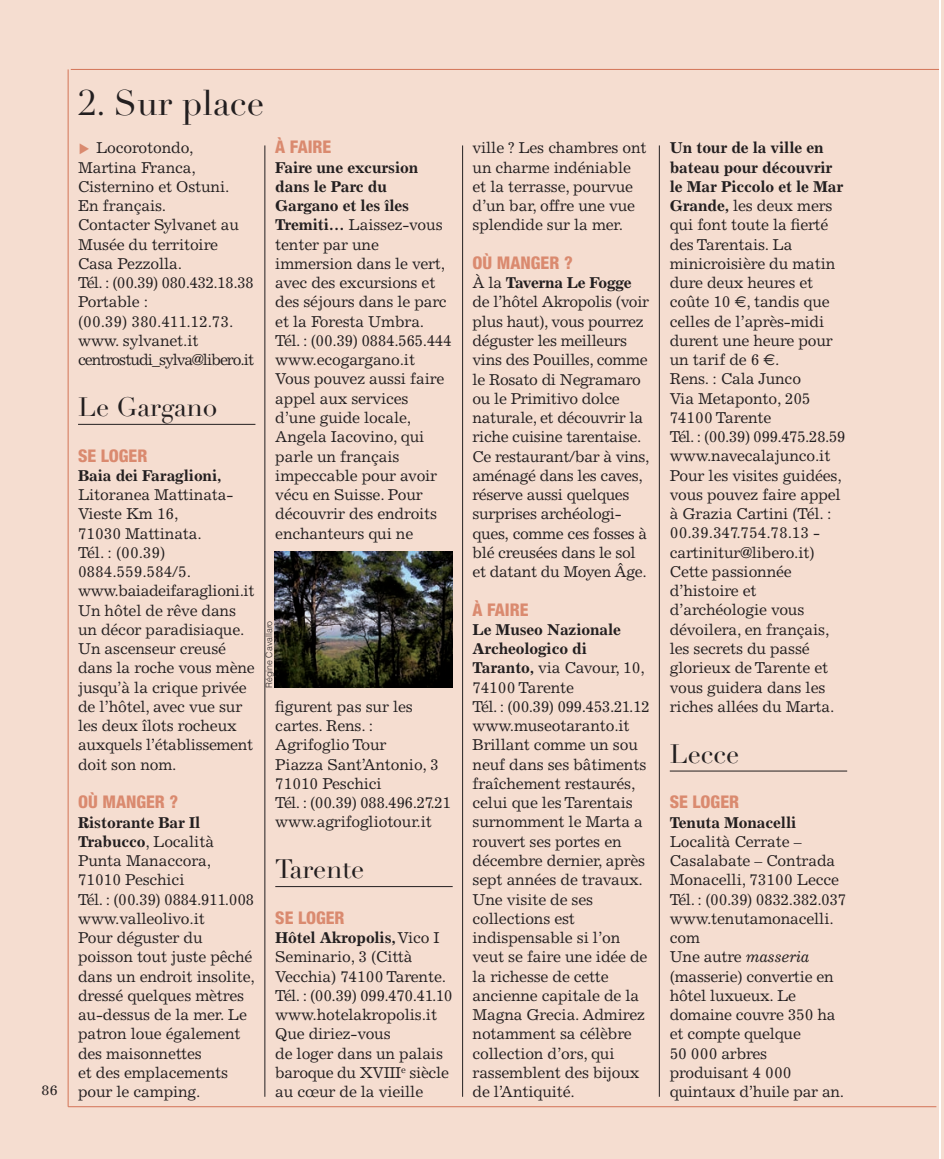
<style>
.page{position:relative;width:944px;height:1159px;background:#fff}
.page>*{position:absolute;margin:0;border:0;box-sizing:border-box;transform-origin:0 0}
.t1{font:35px "Didot";color:#231f20}
.t2{font:26.25px "Didot";color:#231f20}
.t3{font:800 condensed 17.5px "Helvetica Neue LT Std";color:#da8a6f}
.t4{font:15.75px/19.2px "Excelsior LT Std";letter-spacing:-.01em;color:#231f20}
.t5{font:14px "Excelsior LT Std";color:#231f20;scale:1.1 1}
.t6{font:300 8.75px "Helvetica LT Std";color:#231f20}
.s1{font-weight:700}
.s2{font-family:"Euro Sans Std"}
.s3{font-style:italic}
</style>
<div class="page">
<div style="left:0;top:0;width:944px;height:1158px;background:#f5ddd0"></div>
<svg style="left:80px;top:144px;width:9px;height:10px"></svg>
<p class="t5" style="left:41px;top:1084px;width:17px">86</p>
<p class="t1" style="left:78px;top:82px;width:188px">2. Sur place</p>
<p class="t4" style="left:78px;top:140px;width:178px;text-indent:18px">Locorotondo,<br>Martina Franca,<br>Cisternino et Ostuni.<br>En français.<br>Contacter Sylvanet au<br>Musée du territoire<br>Casa Pezzolla.<br>Tél. : (00.39) 080.432.18.38<br>Portable :<br>(00.39) 380.411.12.73. www. sylvanet.it centrostudi_sylva@libero.it</p>
<p class="t2" style="left:78px;top:391px;width:141px">Le Gargano</p>
<p class="t3" style="left:78px;top:445px;width:71px">SE LOGER</p>
<p class="t4" style="left:78px;top:467px;width:178px"><span class="s1">Baia dei Faraglioni,<br></span>Litoranea Mattinata-<br>Vieste Km 16,<br>71030 Mattinata.<br>Tél. : (00.39)<br>0884.559.584/5. www.baiadeifaraglioni.it<br>Un hôtel de rêve dans un décor paradisiaque.<br>Un ascenseur creusé dans la roche vous mène jusqu’à la crique privée de l’hôtel, avec vue sur les deux îlots rocheux auxquels l’établissement doit son nom.</p>
<p class="t3" style="left:78px;top:792px;width:102px">OÙ MANGER ?</p>
<p class="t4" style="left:78px;top:814px;width:178px"><span class="s1">Ristorante Bar Il<br>Trabucco</span>, Località<br>Punta Manaccora,<br>71010 Peschici<br>Tél. : (00.39) 0884.911.008 www.valleolivo.it<br>Pour déguster du poisson tout juste pêché dans un endroit insolite, dressé quelques mètres au-dessus de la mer. Le patron loue également des maisonnettes<br>et des emplacements pour le camping.</p>
<p class="t3" style="left:275px;top:137px;width:58px">À FAIRE</p>
<p class="t4" style="left:275px;top:159px;width:178px"><span class="s1">Faire une excursion dans le Parc du<br>Gargano et les îles<br>Tremiti…</span> Laissez-vous tenter par une immersion dans le vert, avec des excursions et des séjours dans le parc et la Foresta Umbra.<br>Tél. : (00.39) 0884.565.444 www.ecogargano.it<br>Vous pouvez aussi faire appel aux services d’une guide locale,<br>Angela Iacovino, qui parle un français impeccable pour avoir vécu en Suisse. Pour découvrir des endroits enchanteurs qui ne</p>
<p class="t6" style="left:266px;top:687px;width:68px;rotate:-90deg">Régine Cavallaro</p>
<p class="t4" style="left:275px;top:698px;width:177px">figurent pas sur les cartes. Rens. :<br>Agrifoglio Tour<br>Piazza Sant’Antonio, 3<br>71010 Peschici<br>Tél. : (00.39) 088.496.27.21 www.agrifogliotour.it</p>
<p class="t2" style="left:275px;top:853px;width:91px">Tarente</p>
<p class="t3" style="left:275px;top:907px;width:71px">SE LOGER</p>
<p class="t4" style="left:275px;top:929px;width:179px"><span class="s1">Hôtel Akropolis,</span>Vico I<br>Seminario, 3 (Città<br>Vecchia) 74100 Tarente.<br>Tél. : (00.39) 099.470.41.10 www.hotelakropolis.it<br>Que diriez-vous<br>de loger dans un palais baroque du XVIII<sup>e</sup> siècle au cœur de la vieille</p>
<p class="t4" style="left:472px;top:140px;width:176px">ville ? Les chambres ont un charme indéniable et la terrasse, pourvue d’un bar, offre une vue splendide sur la mer.</p>
<p class="t3" style="left:472px;top:253px;width:102px">OÙ MANGER ?</p>
<p class="t4" style="left:472px;top:275px;width:178px">À la <span class="s1">Taverna Le Fogge </span>de l’hôtel Akropolis (voir plus haut), vous pourrez déguster les meilleurs vins des Pouilles, comme le Rosato di Negramaro ou le Primitivo dolce naturale, et découvrir la riche cuisine tarentaise.<br>Ce restaurant/bar à vins, aménagé dans les caves, réserve aussi quelques surprises archéologi - ques, comme ces fosses à blé creusées dans le sol et datant du Moyen Âge.</p>
<p class="t3" style="left:472px;top:599px;width:58px">À FAIRE</p>
<p class="t4" style="left:472px;top:621px;width:179px"><span class="s1">Le Museo Nazionale<br>Archeologico di<br>Taranto,</span> via Cavour, 10,<br>74100 Tarente<br>Tél. : (00.39) 099.453.21.12 www.museotaranto.it<br>Brillant comme un sou neuf dans ses bâtiments fraîchement restaurés, celui que les Tarentais surnomment le Marta a rouvert ses portes en décembre dernier, après sept années de travaux.<br>Une visite de ses collections est indispensable si l’on veut se faire une idée de la richesse de cette ancienne capitale de la<br>Magna Grecia. Admirez notamment sa célèbre collection d’ors, qui rassemblent des bijoux de l’Antiquité.</p>
<p class="t4" style="left:670px;top:140px;width:177px"><span class="s1">Un tour de la ville en bateau pour découvrir le Mar Piccolo et le Mar<br>Grande,</span> les deux mers qui font toute la fierté des Tarentais. La minicroisière du matin dure deux heures et coûte 10 <span class="s2">€</span>, tandis que celles de l’après-midi durent une heure pour un tarif de 6 <span class="s2">€</span>.<br>Rens. : Cala Junco<br>Via Metaponto, 205<br>74100 Tarente<br>Tél. : (00.39) 099.475.28.59 www.navecalajunco.it<br>Pour les visites guidées, vous pouvez faire appel à Grazia Cartini (Tél. :<br>00.39.347.754.78.13 - cartinitur@libero.it)<br>Cette passionnée d’histoire et d’archéologie vous dévoilera, en français, les secrets du passé glorieux de Tarente et vous guidera dans les riches allées du Marta.</p>
<p class="t2" style="left:670px;top:738px;width:71px">Lecce</p>
<p class="t3" style="left:670px;top:792px;width:71px">SE LOGER</p>
<p class="t4" style="left:670px;top:814px;width:178px"><span class="s1">Tenuta Monacelli<br></span>Località Cerrate –<br>Casalabate – Contrada<br>Monacelli, 73100 Lecce<br>Tél. : (00.39) 0832.382.037 www.tenutamonacelli. com<br>Une autre <span class="s3">masseria </span>(masserie) convertie en hôtel luxueux. Le domaine couvre 350 ha et compte quelque<br>50 000 arbres produisant 4 000 quintaux d’huile par an.</p>
</div>
